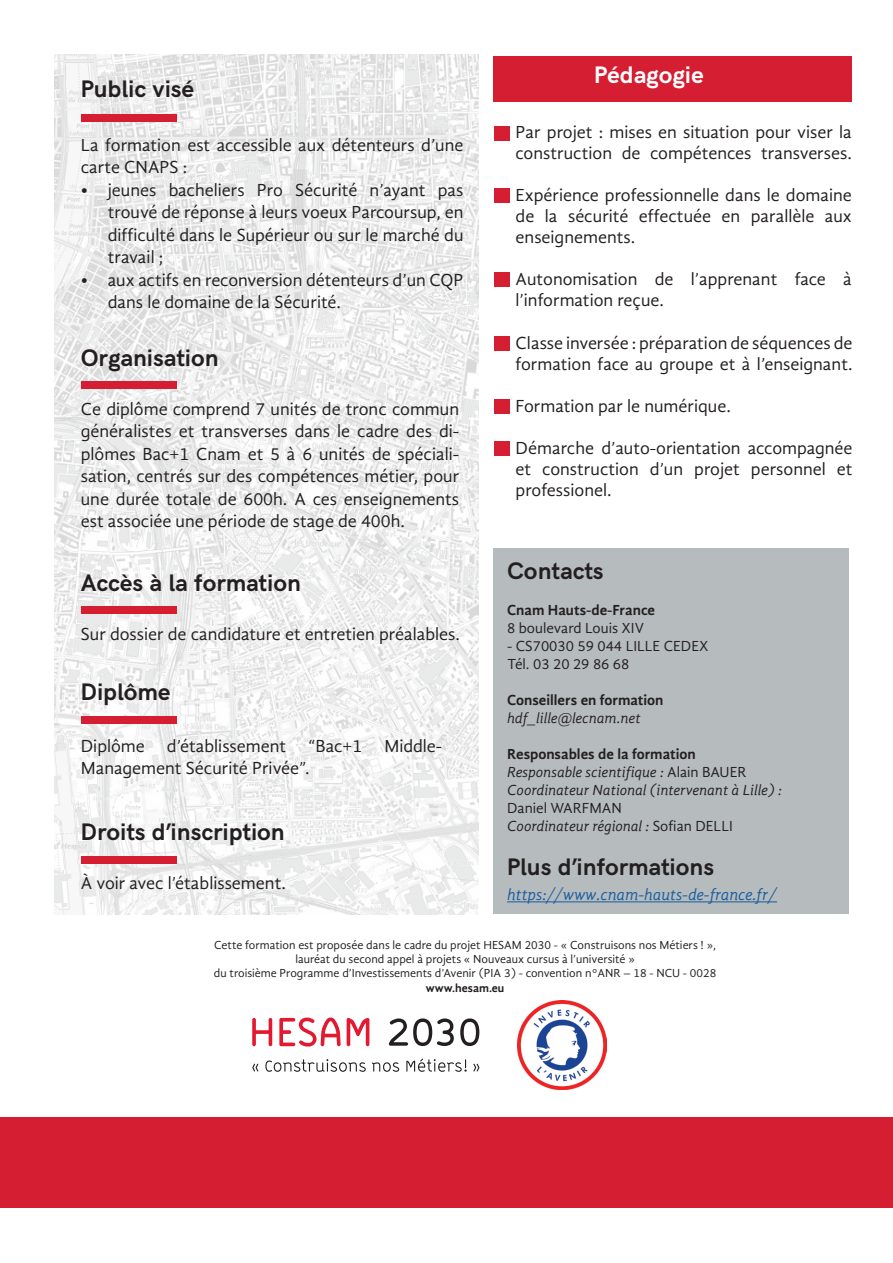
<style>
.page{position:relative;width:893px;height:1263px;background:#fff}
.page>*{position:absolute;margin:0;border:0;box-sizing:border-box;transform-origin:0 0}
.t1{font:700 24px "HK Grotesk";color:#231f20}
.t2{font:700 24px "HK Grotesk";color:#fff}
.t3{font:18px/22.5px "Gandhi Sans";color:#231f20}
.t4{font:italic 16.5px "Gandhi Sans";color:#175d9e}
.t5{font:italic 15px/18px "Gandhi Sans";color:#231f20}
.t6{font:15px/18px "Gandhi Sans";color:#231f20}
.t7{font:700 15px "Gandhi Sans";color:#231f20}
.t8{font:12px/14.4px "Gandhi Sans";color:#231f20;text-align:center}
.t9{font:700 12px "Gandhi Sans";color:#231f20}
.s1{font-weight:700;font-style:normal}
.s2{font-style:normal}
.s3{font-style:italic}
</style>
<div class="page">
<div style="left:0;top:1117px;width:893px;height:91px;background:#d61e33"></div>
<img style="left:54px;top:54px;width:424px;height:860px">
<div style="left:493px;top:549px;width:356px;height:365px;background:#b6bbbd"></div>
<hr style="left:507px;top:901px;width:270px;height:1px;background:#175d9e">
<div style="left:493px;top:56px;width:359px;height:46px;background:#d61e33"></div>
<div style="left:81px;top:114px;width:95px;height:7px;background:#d61e33"></div>
<div style="left:82px;top:381px;width:95px;height:7px;background:#d61e33"></div>
<div style="left:82px;top:606px;width:95px;height:8px;background:#d61e33"></div>
<div style="left:82px;top:716px;width:95px;height:7px;background:#d61e33"></div>
<div style="left:82px;top:856px;width:95px;height:7px;background:#d61e33"></div>
<div style="left:494px;top:126px;width:16px;height:15px;background:#d61e33"></div>
<div style="left:494px;top:188px;width:16px;height:15px;background:#d61e33"></div>
<div style="left:494px;top:273px;width:16px;height:14px;background:#d61e33"></div>
<div style="left:494px;top:336px;width:16px;height:15px;background:#d61e33"></div>
<div style="left:494px;top:399px;width:16px;height:14px;background:#d61e33"></div>
<div style="left:494px;top:442px;width:16px;height:14px;background:#d61e33"></div>
<svg style="left:252px;top:1018px;width:20px;height:28px"></svg>
<svg style="left:279px;top:1017px;width:62px;height:29px"></svg>
<svg style="left:347px;top:1018px;width:22px;height:28px"></svg>
<svg style="left:389px;top:1018px;width:65px;height:28px"></svg>
<svg style="left:460px;top:1018px;width:19px;height:28px"></svg>
<svg style="left:252px;top:1064px;width:6px;height:7px"></svg>
<svg style="left:265px;top:1059px;width:101px;height:13px"></svg>
<svg style="left:372px;top:1062px;width:27px;height:10px"></svg>
<svg style="left:406px;top:1058px;width:61px;height:14px"></svg>
<svg style="left:473px;top:1064px;width:6px;height:7px"></svg>
<img style="left:518px;top:1000px;width:89px;height:89px">
<h1 class="t1" style="left:81px;top:70px;width:115px">Public visé</h1>
<p class="t3" style="left:81px;top:134px;width:384px">La formation est accessible aux détenteurs d’une carte CNAPS :</p>
<p class="t3" style="left:108px;top:179px;width:357px;text-align:justify;text-indent:-27px">• jeunes bacheliers Pro Sécurité n’ayant pas trouvé de réponse à leurs voeux Parcoursup, en difficulté dans le Supérieur ou sur le marché du travail ;</p>
<p class="t3" style="left:108px;top:269px;width:357px;text-indent:-27px">• aux actifs en reconversion détenteurs d’un CQP dans le domaine de la Sécurité.</p>
<h1 class="t1" style="left:81px;top:339px;width:140px">Organisation</h1>
<p class="t3" style="left:81px;top:397px;width:380px;text-align:justify">Ce diplôme comprend 7 unités de tronc commun généralistes et transverses dans le cadre des di&shy;plômes Bac+1 Cnam et 5 à 6 unités de spéciali&shy;sation, centrés sur des compétences métier, pour une durée totale de 600h. A ces enseignements est associée une période de stage de 400h.</p>
<h1 class="t1" style="left:81px;top:565px;width:222px">Accès à la formation</h1>
<p class="t3" style="left:81px;top:623px;width:381px">Sur dossier de candidature et entretien préalables.</p>
<h1 class="t1" style="left:81px;top:674px;width:91px">Diplôme</h1>
<p class="t3" style="left:81px;top:734px;width:363px">Diplôme d’établissement “Bac+1 Middle-<br>Management Sécurité Privée”.</p>
<h1 class="t1" style="left:81px;top:814px;width:206px">Droits d’inscription</h1>
<p class="t3" style="left:81px;top:872px;width:207px">À voir avec l’établissement.</p>
<h1 class="t2" style="left:594px;top:57px;width:111px">Pédagogie</h1>
<p class="t3" style="left:516px;top:121px;width:338px;line-height:21px">Par projet : mises en situation pour viser la construction de compétences transverses.</p>
<p class="t3" style="left:516px;top:184px;width:338px;line-height:21px;text-align:justify">Expérience professionnelle dans le domaine de la sécurité effectuée en parallèle aux enseignements.</p>
<p class="t3" style="left:516px;top:268px;width:338px;line-height:21px">Autonomisation de l’apprenant face à l’information reçue.</p>
<p class="t3" style="left:516px;top:333px;width:338px;line-height:21px">Classe inversée : préparation de séquences de formation face au groupe et à l’enseignant.</p>
<p class="t3" style="left:516px;top:395px;width:217px">Formation par le numérique.</p>
<p class="t3" style="left:516px;top:438px;width:338px;line-height:21px;text-align:justify">Démarche d’auto-orientation accompagnée et construction d’un projet personnel et professionel.</p>
<h1 class="t1" style="left:507px;top:553px;width:98px">Contacts</h1>
<p class="t7" style="left:507px;top:601px;width:150px">Cnam Hauts-de-France</p>
<p class="t6" style="left:507px;top:619px;width:138px">8 boulevard Louis XIV</p>
<p class="t6" style="left:507px;top:637px;width:203px">- CS70030 59 044 LILLE CEDEX<br>Tél. 03 20 29 86 68</p>
<p class="t7" style="left:507px;top:691px;width:158px">Conseillers en formation</p>
<p class="t5" style="left:507px;top:709px;width:135px">hdf_lille@lecnam.net</p>
<p class="t5" style="left:507px;top:745px;width:276px"><span class="s1">Responsables de la formation<br></span>Responsable scientifique : <span class="s2">Alain BAUER<br></span>Coordinateur National (intervenant à Lille) :</p>
<p class="t6" style="left:507px;top:799px;width:227px">Daniel WARFMAN<br><span class="s3">Coordinateur régional :</span> Sofian DELLI</p>
<h1 class="t1" style="left:507px;top:848px;width:208px">Plus d’informations</h1>
<p class="t4" style="left:507px;top:885px;width:271px">https://www.cnam-hauts-de-france.fr/</p>
<p class="t8" style="left:214px;top:937px;width:504px">Cette formation est proposée dans le cadre du projet HESAM 2030 - « Construisons nos Métiers ! », lauréat du second appel à projets « Nouveaux cursus à l’université »<br>du troisième Programme d’Investissements d’Avenir (PIA 3) - convention n°ANR – 18 - NCU - 0028</p>
<p class="t9" style="left:426px;top:981px;width:80px">www.hesam.eu</p>
</div>
